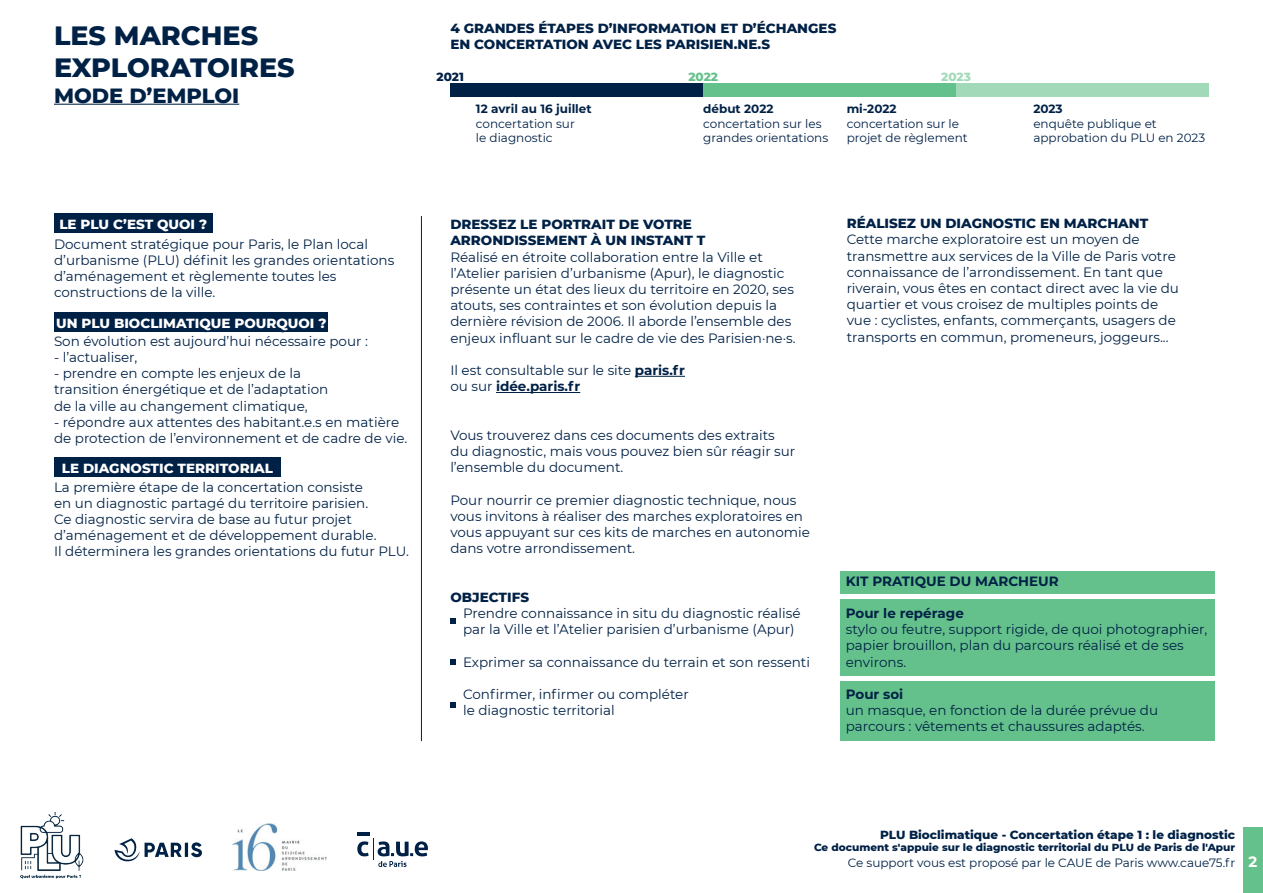
<style>
.page{position:relative;width:1263px;height:893px;background:#fff}
.page>*{position:absolute;margin:0;border:0;box-sizing:border-box;transform-origin:0 0}
.t1{font:800 27px/32.4px "Montserrat";color:#002146}
.t2{font:800 21px "Montserrat";color:#002146}
.t3{font:13.5px/16.2px "Montserrat";color:#002146}
.t4{font:800 13.5px/16.2px "Montserrat";color:#002146}
.t5{font:800 13.5px "Montserrat";color:#fff}
.t6{font:700 13.5px "Montserrat";color:#002146}
.t7{font:12px/14.4px "Montserrat";color:#002146}
.t8{font:800 12px "Montserrat";color:#002146}
.t9{font:700 12px "Montserrat";color:#002146}
.t10{font:800 12px "Montserrat";color:#65c18b}
.t11{font:800 10.5px "Montserrat";color:#002146}
.s1{font-weight:800}
.s2{font-weight:800;color:#65c18b}
.s3{font-weight:700}
.s4{font-weight:700;font-size:15px;color:#fff}
</style>
<div class="page">
<div style="left:1243px;top:827px;width:20px;height:66px;background:#65c18b"></div>
<img style="left:20px;top:812px;width:64px;height:67px">
<svg style="left:115px;top:838px;width:87px;height:23px"></svg>
<svg style="left:357px;top:833px;width:71px;height:34px"></svg>
<img style="left:232px;top:823px;width:95px;height:47px">
<div style="left:840px;top:681px;width:375px;height:60px;background:#65c18b"></div>
<div style="left:840px;top:599px;width:375px;height:77px;background:#65c18b"></div>
<div style="left:840px;top:570px;width:375px;height:23px;background:#65c18b"></div>
<div style="left:450px;top:84px;width:253px;height:13px;background:#002146"></div>
<div style="left:703px;top:84px;width:253px;height:13px;background:#65c18b"></div>
<div style="left:956px;top:84px;width:253px;height:13px;background:#a2d9b9"></div>
<hr style="left:635px;top:376px;width:50px;height:1px;background:#002146">
<hr style="left:496px;top:392px;width:84px;height:1px;background:#002146">
<svg style="left:450px;top:618px;width:6px;height:6px"></svg>
<svg style="left:450px;top:659px;width:6px;height:6px"></svg>
<svg style="left:450px;top:702px;width:6px;height:6px"></svg>
<hr style="left:54px;top:104px;width:185px;height:1px;background:#002146">
<div style="left:54px;top:213px;width:159px;height:19px;background:#002146"></div>
<div style="left:54px;top:312px;width:274px;height:19px;background:#002146"></div>
<div style="left:54px;top:457px;width:227px;height:19px;background:#002146"></div>
<hr style="left:421px;top:216px;width:1px;height:525px;background:#002146">
<h1 class="t1" style="left:54px;top:18px;width:242px">LES MARCHES<br>EXPLORATOIRES</h1>
<h2 class="t2" style="left:54px;top:80px;width:187px">MODE D’EMPLOI</h2>
<p class="t4" style="left:450px;top:20px;width:388px">4 GRANDES ÉTAPES D’INFORMATION ET D’ÉCHANGES<br>EN CONCERTATION AVEC LES PARISIEN.NE.S</p>
<p class="t8" style="left:437px;top:68px;width:29px">2021</p>
<p class="t10" style="left:688px;top:68px;width:31px">2022</p>
<p class="t10" style="left:941px;top:68px;width:31px">2023</p>
<p class="t9" style="left:476px;top:100px;width:117px">12 avril au 16 juillet</p>
<p class="t7" style="left:476px;top:116px;width:100px">concertation sur le diagnostic</p>
<p class="t9" style="left:847px;top:100px;width:51px">mi-2022</p>
<p class="t7" style="left:847px;top:116px;width:123px">concertation sur le projet de règlement</p>
<p class="t9" style="left:703px;top:100px;width:72px">début 2022</p>
<p class="t7" style="left:703px;top:116px;width:126px">concertation sur les grandes orientations</p>
<p class="t9" style="left:1033px;top:100px;width:31px">2023</p>
<p class="t7" style="left:1033px;top:116px;width:173px">enquête publique et approbation du PLU en 2023</p>
<p class="t5" style="left:59px;top:214px;width:149px">LE PLU C’EST QUOI ?</p>
<p class="t3" style="left:54px;top:214px;width:316px;line-height:19.5px"><span class="s1">LE</span> <span class="s2">PLU</span> <span class="s1">C’EST QUOI ?<br></span>Document stratégique pour Paris, le Plan local</p>
<p class="t3" style="left:54px;top:251px;width:342px">d’urbanisme (PLU) définit les grandes orientations d’aménagement et règlemente toutes les constructions de la ville.</p>
<p class="t3" style="left:54px;top:316px;width:315px"><span class="s1">UN PLU</span> <span class="s2">BIOCLIMATIQUE</span> <span class="s1">POURQUOI ?<br></span>Son évolution est aujourd’hui nécessaire pour :</p>
<p class="t3" style="left:54px;top:349px;width:85px">- l’actualiser,</p>
<p class="t3" style="left:54px;top:365px;width:276px">- prendre en compte les enjeux de la transition énergétique et de l’adaptation de la ville au changement climatique,</p>
<p class="t3" style="left:54px;top:413px;width:355px">- répondre aux attentes des habitant.e.s en matière de protection de l’environnement et de cadre de vie.</p>
<p class="t3" style="left:54px;top:462px;width:357px"><span class="s1">LE</span> <span class="s2">DIAGNOSTIC</span> <span class="s1">TERRITORIAL<br></span>La première étape de la concertation consiste<br>en un diagnostic partagé du territoire parisien.<br>Ce diagnostic servira de base au futur projet d’aménagement et de développement durable.<br>Il déterminera les grandes orientations du futur PLU.</p>
<p class="t5" style="left:56px;top:313px;width:272px">UN PLU BIOCLIMATIQUE POURQUOI ?</p>
<p class="t5" style="left:62px;top:459px;width:213px">LE DIAGNOSTIC TERRITORIAL</p>
<p class="t4" style="left:450px;top:215px;width:257px">DRESSEZ LE PORTRAIT DE VOTRE<br>ARRONDISSEMENT À UN INSTANT T</p>
<p class="t3" style="left:450px;top:248px;width:347px">Réalisé en étroite collaboration entre la Ville et l’Atelier parisien d’urbanisme (Apur), le diagnostic présente un état des lieux du territoire en 2020, ses atouts, ses contraintes et son évolution depuis la dernière révision de 2006. Il aborde l’ensemble des enjeux influant sur le cadre de vie des Parisien·ne·s.</p>
<p class="t3" style="left:450px;top:362px;width:236px">Il est consultable sur le site <span class="s3">paris.fr </span>ou sur <span class="s3">idée.paris.fr</span></p>
<p class="t3" style="left:450px;top:426px;width:347px">Vous trouverez dans ces documents des extraits du diagnostic, mais vous pouvez bien sûr réagir sur l’ensemble du document.</p>
<p class="t3" style="left:450px;top:491px;width:361px">Pour nourrir ce premier diagnostic technique, nous vous invitons à réaliser des marches exploratoires en vous appuyant sur ces kits de marches en autonomie dans votre arrondissement.</p>
<p class="t4" style="left:450px;top:588px;width:80px">OBJECTIFS</p>
<p class="t3" style="left:463px;top:605px;width:339px">Prendre connaissance in situ du diagnostic réalisé par la Ville et l’Atelier parisien d’urbanisme (Apur)</p>
<p class="t3" style="left:463px;top:653px;width:348px">Exprimer sa connaissance du terrain et son ressenti</p>
<p class="t3" style="left:463px;top:686px;width:227px">Confirmer, infirmer ou compléter le diagnostic territorial</p>
<p class="t4" style="left:847px;top:215px;width:303px">RÉALISEZ UN DIAGNOSTIC EN MARCHANT</p>
<p class="t3" style="left:847px;top:231px;width:334px">Cette marche exploratoire est un moyen de transmettre aux services de la Ville de Paris votre connaissance de l’arrondissement. En tant que riverain, vous êtes en contact direct avec la vie du quartier et vous croisez de multiples points de vue : cyclistes, enfants, commerçants, usagers de transports en commun, promeneurs, joggeurs...</p>
<p class="t6" style="left:846px;top:571px;width:214px">KIT PRATIQUE DU MARCHEUR</p>
<p class="t6" style="left:846px;top:603px;width:120px">Pour le repérage</p>
<p class="t3" style="left:846px;top:621px;width:363px">stylo ou feutre, support rigide, de quoi photographier, papier brouillon, plan du parcours réalisé et de ses environs.</p>
<p class="t6" style="left:846px;top:684px;width:59px">Pour soi</p>
<p class="t3" style="left:846px;top:702px;width:314px">un masque, en fonction de la durée prévue du parcours : vêtements et chaussures adaptés.</p>
<p class="t8" style="left:880px;top:826px;width:356px">PLU Bioclimatique - Concertation étape 1 : le diagnostic</p>
<p class="t11" style="left:814px;top:840px;width:423px">Ce document s'appuie sur le diagnostic territorial du PLU de Paris de l'Apur</p>
<p class="t7" style="left:848px;top:855px;width:411px">Ce support vous est proposé par le CAUE de Paris www.caue75.fr <span class="s4">2</span></p>
</div>
